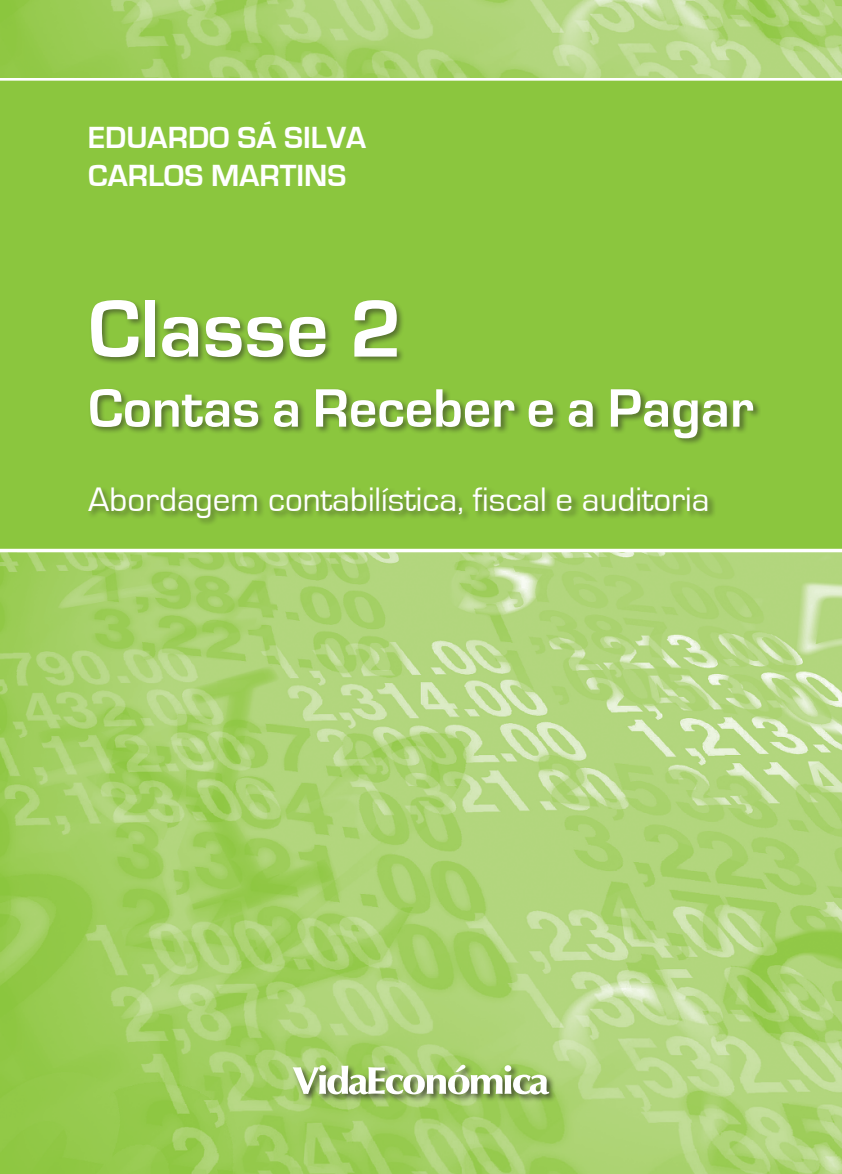
<style>
.page{position:relative;width:842px;height:1174px;background:#fff}
.page>*{position:absolute;margin:0;border:0;box-sizing:border-box;transform-origin:0 0}
.t1{font:700 84px "Eurostile";color:#fff}
.t2{font:700 56px "Eurostile";color:#fff}
.t3{font:35px "Eurostile";color:#fff}
.t4{font:700 31.5px "Eurostile";color:#fff}
</style>
<div class="page">
<div style="left:0;top:0;width:841px;height:1173px;background:#8bc63e"></div>
<img style="left:0;top:552px;width:841px;height:621px">
<svg style="left:0;top:548px;width:841px;height:4px;background:#e8f3d9"></svg>
<svg style="left:0;top:78px;width:841px;height:3px;background:#f1f8e9"></svg>
<div style="left:87px;top:299px;width:673px;height:227px;background:#231f20;opacity:.5"></div>
<div style="left:290px;top:1062px;width:267px;height:40px;background:#231f20;opacity:.7"></div>
<svg style="left:292px;top:1064px;width:257px;height:30px;background:#bbd09c"></svg>
<img style="left:20px;top:0;width:821px;height:78px">
<p class="t4" style="left:88px;top:120px;width:279px">EDUARDO SÁ SILVA</p>
<p class="t4" style="left:88px;top:158px;width:259px">CARLOS MARTINS</p>
<p class="t1" style="left:88px;top:283px;width:315px">Classe 2</p>
<p class="t2" style="left:88px;top:377px;width:666px">Contas a Receber e a Pagar</p>
<p class="t3" style="left:88px;top:480px;width:622px">Abordagem contabilística, fiscal e auditoria</p>
</div>
